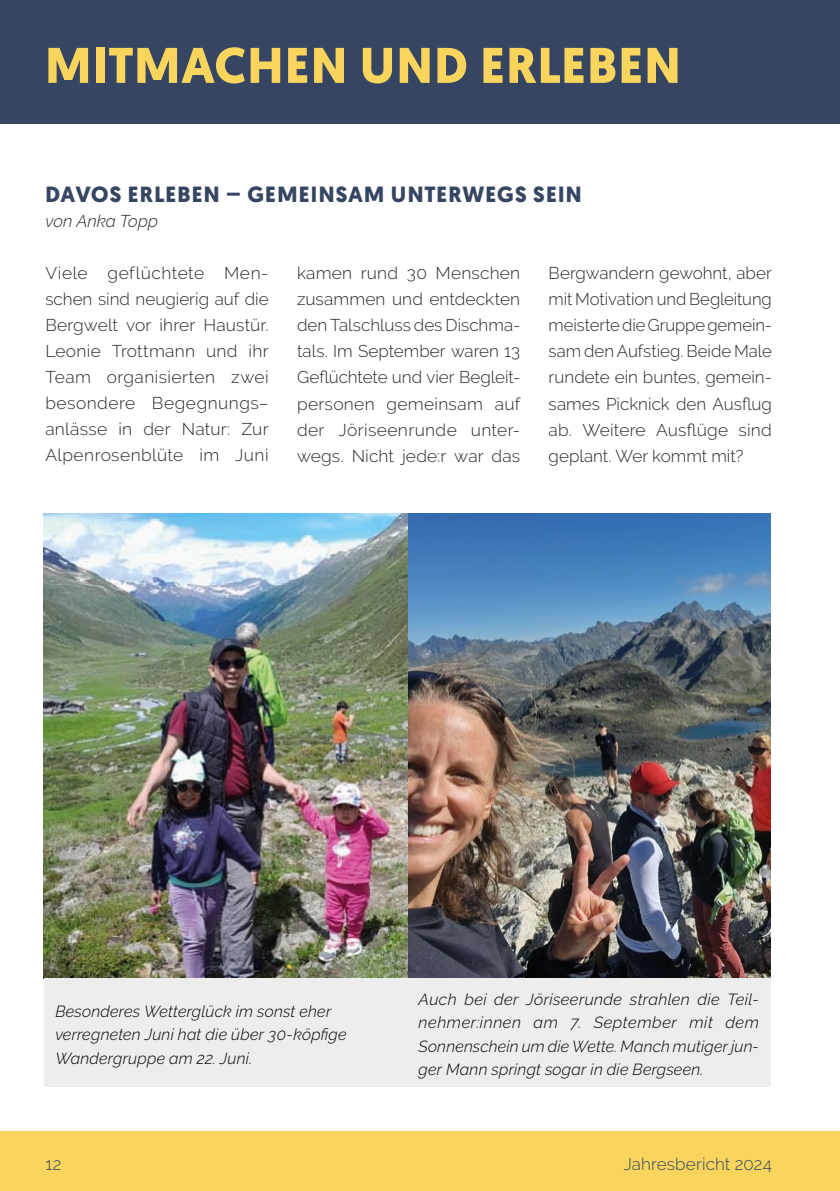
<style>
.page{position:relative;width:840px;height:1191px;background:#fff}
.page>*{position:absolute;margin:0;border:0;box-sizing:border-box;transform-origin:0 0}
.t1{font:700 50px "Geomanist";letter-spacing:.035em;color:#f9d55d}
.t2{font:700 22px "Geomanist";letter-spacing:.06em;color:#354562}
.t3{font:300 17px/26px "Raleway";letter-spacing:.015em;color:#282827;text-align:justify}
.t4{font:300 17px "Raleway";letter-spacing:.01em;color:#354562}
.t5{font:italic 300 17px "Raleway";color:#282827}
.t6{font:italic 300 16px/23.6px "Raleway";letter-spacing:.015em;color:#000;text-align:justify}
</style>
<div class="page">
<div style="left:0;top:0;width:839px;height:123px;background:#354562"></div>
<div style="left:0;top:1131px;width:839px;height:60px;background:#f9d55d"></div>
<img style="left:44px;top:513px;width:726px;height:465px">
<div style="left:407px;top:978px;width:363px;height:108px;background:#ededed"></div>
<div style="left:44px;top:978px;width:363px;height:108px;background:#ededed"></div>
<h1 class="t1" style="left:45px;top:32px;width:636px">MITMACHEN UND ERLEBEN</h1>
<p class="t2" style="left:45px;top:179px;width:537px">DAVOS ERLEBEN – GEMEINSAM UNTERWEGS SEIN</p>
<p class="t5" style="left:45px;top:211px;width:114px">von Anka Topp</p>
<p class="t3" style="left:45px;top:260px;width:225px">Viele geflüchtete Men&shy;schen sind neugierig auf die Bergwelt vor ihrer Haustür.<br>Leonie Trottmann und ihr Team organisierten zwei besondere Begegnungs– anlässe in der Natur: Zur Alpenrosenblüte im Juni</p>
<p class="t3" style="left:297px;top:260px;width:225px">kamen rund 30 Menschen zusammen und entdeckten den Talschluss des Dischma&shy;tals. Im September waren 13<br>Geflüchtete und vier Begleit&shy;personen gemeinsam auf der Jöriseenrunde unter&shy;wegs. Nicht jede:r war das</p>
<p class="t3" style="left:548px;top:260px;width:224px">Bergwandern gewohnt, aber mit Motivation und Begleitung meisterte die Gruppe gemein&shy;sam den Aufstieg. Beide Male rundete ein buntes, gemein&shy;sames Picknick den Ausflug ab. Weitere Ausflüge sind geplant. Wer kommt mit?</p>
<p class="t6" style="left:55px;top:999px;width:292px;text-align:left">Besonderes Wetterglück im sonst eher verregneten Juni hat die über 30-köpfige<br>Wandergruppe am 22. Juni.</p>
<p class="t6" style="left:418px;top:987px;width:342px">Auch bei der Jöriseerunde strahlen die Teil&shy;nehmer:innen am 7. September mit dem Sonnenschein um die Wette. Manch mutiger jun&shy;ger Mann springt sogar in die Bergseen.</p>
<p class="t4" style="left:45px;top:1153px;width:18px">12</p>
<p class="t4" style="left:623px;top:1153px;width:150px">Jahresbericht 2024</p>
</div>
